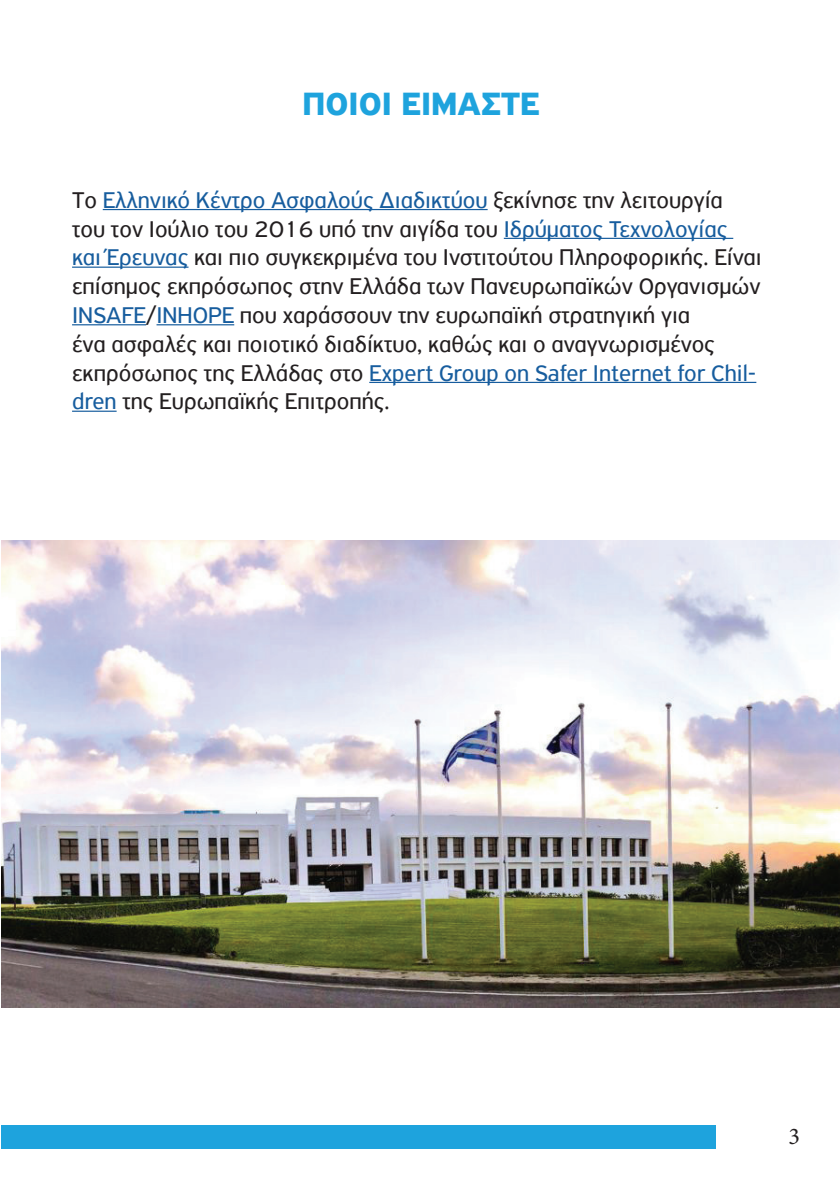
<style>
.page{position:relative;width:840px;height:1191px;background:#fff}
.page>*{position:absolute;margin:0;border:0;box-sizing:border-box;transform-origin:0 0}
.t1{font:700 34px "PF Highway Sans Pro";color:#1ea3dd}
.t2{font:24px/28.8px "PF Highway Sans Pro";color:#231f20}
.t3{font:24px "Minion Pro";color:#231f20}
.s1{color:#175d9e}
</style>
<div class="page">
<div style="left:0;top:1125px;width:714px;height:23px;background:#1ea3dd"></div>
<hr style="left:103px;top:209px;width:384px;height:1px;background:#175d9e">
<hr style="left:503px;top:238px;width:229px;height:1px;background:#175d9e">
<hr style="left:72px;top:266px;width:116px;height:2px;background:#175d9e">
<hr style="left:72px;top:324px;width:74px;height:1px;background:#175d9e">
<hr style="left:156px;top:324px;width:78px;height:1px;background:#175d9e">
<hr style="left:369px;top:382px;width:387px;height:1px;background:#175d9e">
<hr style="left:72px;top:410px;width:44px;height:2px;background:#175d9e">
<hr style="left:0;top:1001px;width:1px;height:190px;background:#fff">
<img style="left:1px;top:540px;width:838px;height:467px">
<h1 class="t1" style="left:302px;top:84px;width:238px">ΠΟΙΟΙ ΕΊΜΑΣΤΕ</h1>
<p class="t2" style="left:72px;top:185px;width:690px">Τo <span class="s1">Ελληνικό Κέντρο Ασφαλούς Διαδικτύου</span> ξεκίνησε την λειτουργία του τον Ιούλιο του 2016 υπό την αιγίδα του <span class="s1">Ιδρύματος Τεχνολογίας και Έρευνας</span> και πιο συγκεκριμένα του Ινστιτούτου Πληροφορικής. Είναι επίσημος εκπρόσωπος στην Ελλάδα των Πανευρωπαϊκών Οργανισμών <span class="s1">INSAFE</span>/<span class="s1">INHOPE</span> που χαράσσουν την ευρωπαϊκή στρατηγική για<br>ένα ασφαλές και ποιοτικό διαδίκτυο, καθώς και ο αναγνωρισμένος εκπρόσωπος της Ελλάδας στο <span class="s1">Expert Group on Safer Internet for Chil&shy;dren</span> της Ευρωπαϊκής Επιτροπής.</p>
<p class="t3" style="left:788px;top:1119px;width:13px">3</p>
</div>
